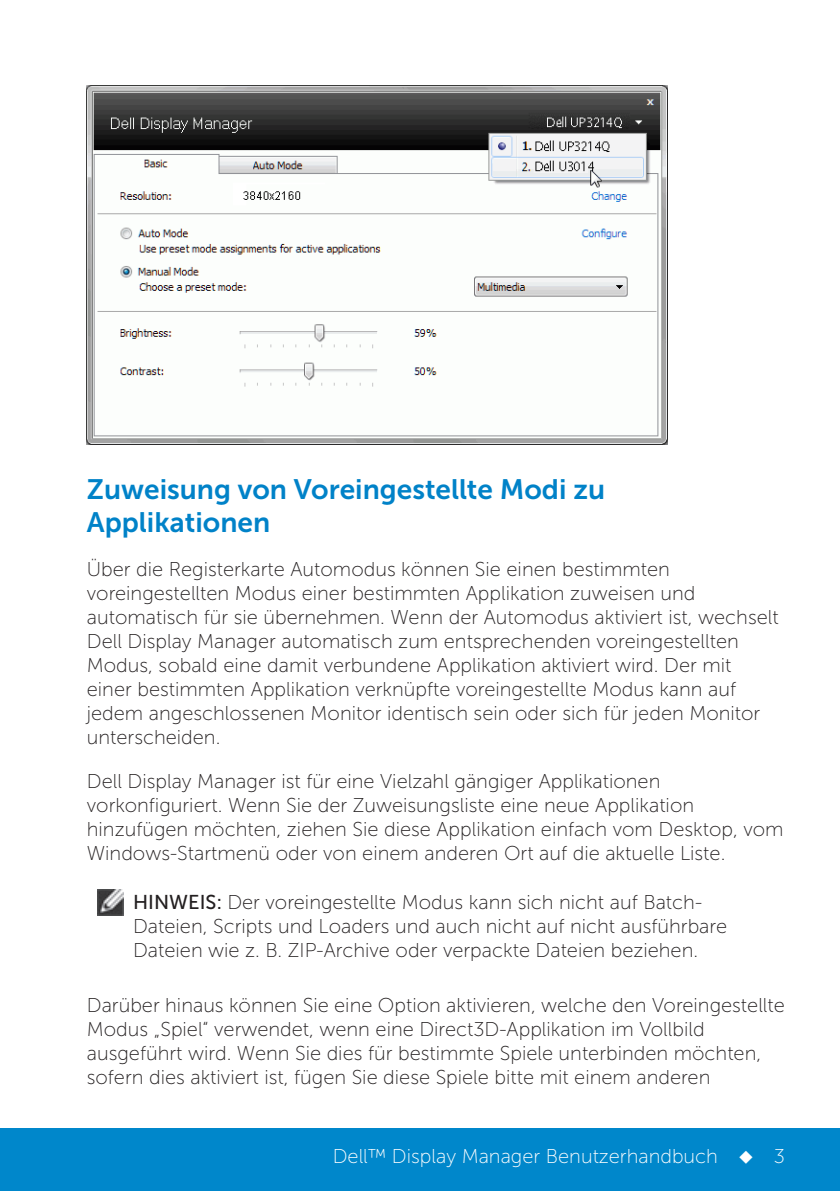
<style>
.page{position:relative;width:840px;height:1191px;background:#fff}
.page>*{position:absolute;margin:0;border:0;box-sizing:border-box;transform-origin:0 0}
.t1{font:28px/33.6px "Museo Sans For Dell 700";color:#0082c8}
.內文{font:20px/24px "Museo Sans For Dell 100";color:#231f20}
.t2{font:20px "Museo Sans For Dell 100";color:#fff}
.s1{font-family:"Museo Sans For Dell 500"}
</style>
<div class="page">
<div style="left:0;top:1128px;width:839px;height:63px;background:#0087cb"></div>
<img style="left:87px;top:85px;width:580px;height:360px">
<img style="left:98px;top:889px;width:25px;height:26px">
<p class="t1" style="left:87px;top:472px;width:519px">Zuweisung von Voreingestellte Modi zu<br>Applikationen</p>
<p class="內文" style="left:87px;top:557px;width:693px">Über die Registerkarte Automodus können Sie einen bestimmten voreingestellten Modus einer bestimmten Applikation zuweisen und automatisch für sie übernehmen. Wenn der Automodus aktiviert ist, wechselt Dell Display Manager automatisch zum entsprechenden voreingestellten Modus, sobald eine damit verbundene Applikation aktiviert wird. Der mit einer bestimmten Applikation verknüpfte voreingestellte Modus kann auf jedem angeschlossenen Monitor identisch sein oder sich für jeden Monitor unterscheiden.</p>
<p class="內文" style="left:87px;top:769px;width:697px">Dell Display Manager ist für eine Vielzahl gängiger Applikationen vorkonfiguriert. Wenn Sie der Zuweisungsliste eine neue Applikation hinzufügen möchten, ziehen Sie diese Applikation einfach vom Desktop, vom Windows-Startmenü oder von einem anderen Ort auf die aktuelle Liste.</p>
<p class="內文" style="left:133px;top:890px;width:595px"><span class="s1">HINWEIS:</span> Der voreingestellte Modus kann sich nicht auf Batch-<br>Dateien, Scripts und Loaders und auch nicht auf nicht ausführbare<br>Dateien wie z. B. ZIP-Archive oder verpackte Dateien beziehen.</p>
<p class="內文" style="left:87px;top:993px;width:699px">Darüber hinaus können Sie eine Option aktivieren, welche den Voreingestellte Modus „Spiel“ verwendet, wenn eine Direct3D-Applikation im Vollbild ausgeführt wird. Wenn Sie dies für bestimmte Spiele unterbinden möchten, sofern dies aktiviert ist, fügen Sie diese Spiele bitte mit einem anderen</p>
<p class="t2" style="left:332px;top:1145px;width:453px">Dell™ Display Manager Benutzerhandbuch ◆ 3</p>
</div>
